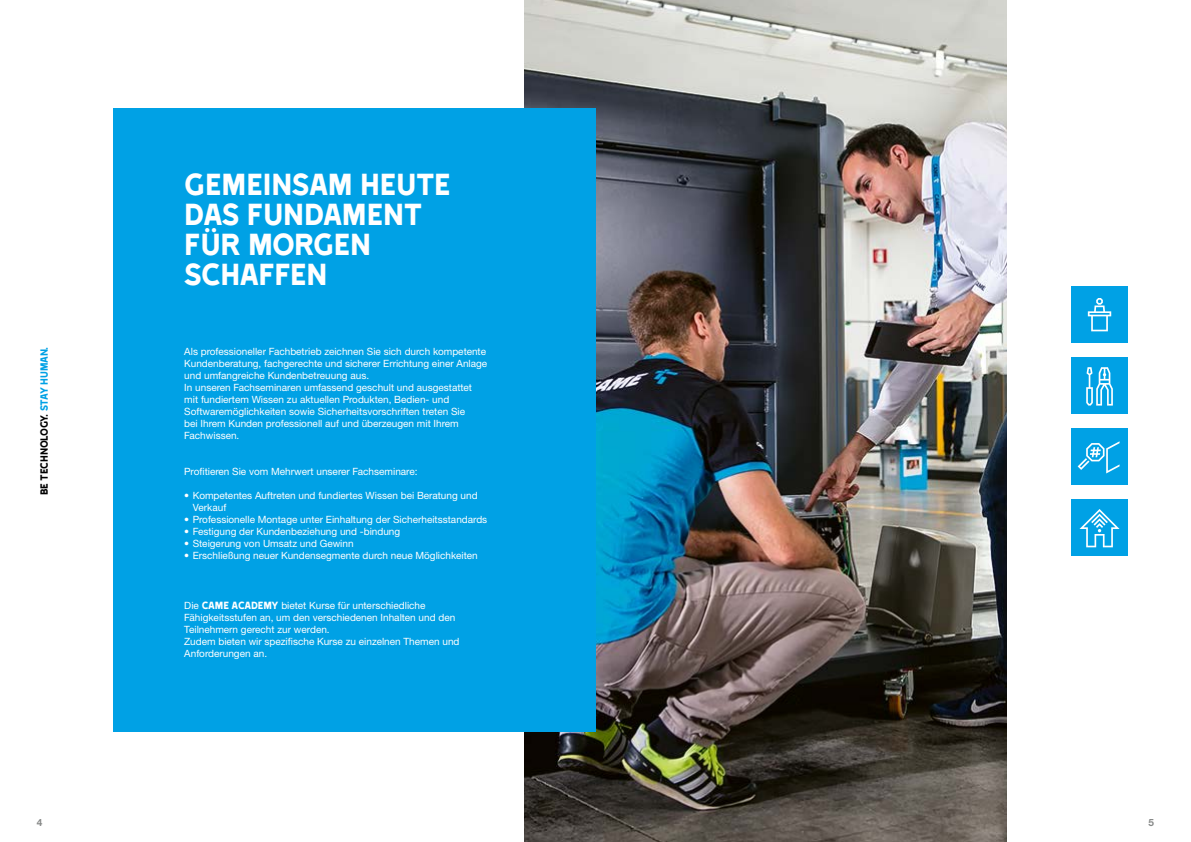
<style>
.page{position:relative;width:1191px;height:842px;background:#fff}
.page>*{position:absolute;margin:0;border:0;box-sizing:border-box;transform-origin:0 0}
.t1{font:35px/30px "Came Type";letter-spacing:-.015em;color:#fff}
.t2{font:12px "Came Type";letter-spacing:-.025em;color:#000}
.t3{font:10px/12px "Helvetica Neue LTW1 G";color:#fff}
.t4{font:700 10px "Helvetica Neue LTW1 G";color:#878988}
.s1{color:#00a1e5}
.s2{font-family:"Came Type";font-size:12px}
</style>
<div class="page">
<img style="left:524px;top:0;width:482px;height:842px">
<div style="left:113px;top:108px;width:482px;height:623px;background:#00a1e5"></div>
<div style="left:1071px;top:357px;width:56px;height:57px;background:#00a1e5"></div>
<svg style="left:1086px;top:367px;width:26px;height:39px"></svg>
<div style="left:1071px;top:286px;width:56px;height:57px;background:#00a1e5"></div>
<svg style="left:1087px;top:298px;width:24px;height:33px"></svg>
<div style="left:1071px;top:428px;width:56px;height:57px;background:#00a1e5"></div>
<svg style="left:1077px;top:441px;width:42px;height:32px"></svg>
<div style="left:1071px;top:499px;width:56px;height:57px;background:#00a1e5"></div>
<svg style="left:1079px;top:509px;width:40px;height:38px"></svg>
<p class="t2" style="left:38px;top:495px;width:150px;rotate:-90deg">BE TECHNOLOGY. <span class="s1">STAY HUMAN.</span></p>
<h1 class="t1" style="left:184px;top:169px;width:268px">GEMEINSAM HEUTE<br>DAS FUNDAMENT<br>FÜR MORGEN<br>SCHAFFEN</h1>
<p class="t3" style="left:184px;top:345px;width:304px">Als professioneller Fachbetrieb zeichnen Sie sich durch kompetente Kundenberatung, fachgerechte und sicherer Errichtung einer Anlage und umfangreiche Kundenbetreuung aus.<br>In unseren Fachseminaren umfassend geschult und ausgestattet mit fundiertem Wissen zu aktuellen Produkten, Bedien- und Softwaremöglichkeiten sowie Sicherheitsvorschriften treten Sie<br>bei Ihrem Kunden professionell auf und überzeugen mit Ihrem Fachwissen.</p>
<p class="t3" style="left:184px;top:465px;width:235px">Profitieren Sie vom Mehrwert unserer Fachseminare:</p>
<p class="t3" style="left:193px;top:489px;width:286px;text-indent:-8px">• Kompetentes Auftreten und fundiertes Wissen bei Beratung und<br>Verkauf</p>
<p class="t3" style="left:184px;top:513px;width:304px">• Professionelle Montage unter Einhaltung der Sicherheitsstandards</p>
<p class="t3" style="left:184px;top:525px;width:217px">• Festigung der Kundenbeziehung und -bindung</p>
<p class="t3" style="left:184px;top:537px;width:171px">• Steigerung von Umsatz und Gewinn</p>
<p class="t3" style="left:184px;top:549px;width:295px">• Erschließung neuer Kundensegmente durch neue Möglichkeiten</p>
<p class="t3" style="left:184px;top:600px;width:277px">Die <span class="s2">CAME ACADEMY</span> bietet Kurse für unterschiedliche Fähigkeitsstufen an, um den verschiedenen Inhalten und den Teilnehmern gerecht zur werden.<br>Zudem bieten wir spezifische Kurse zu einzelnen Themen und Anforderungen an.</p>
<p class="t4" style="left:37px;top:816px;width:7px">4</p>
<p class="t4" style="left:1148px;top:816px;width:7px">5</p>
</div>
